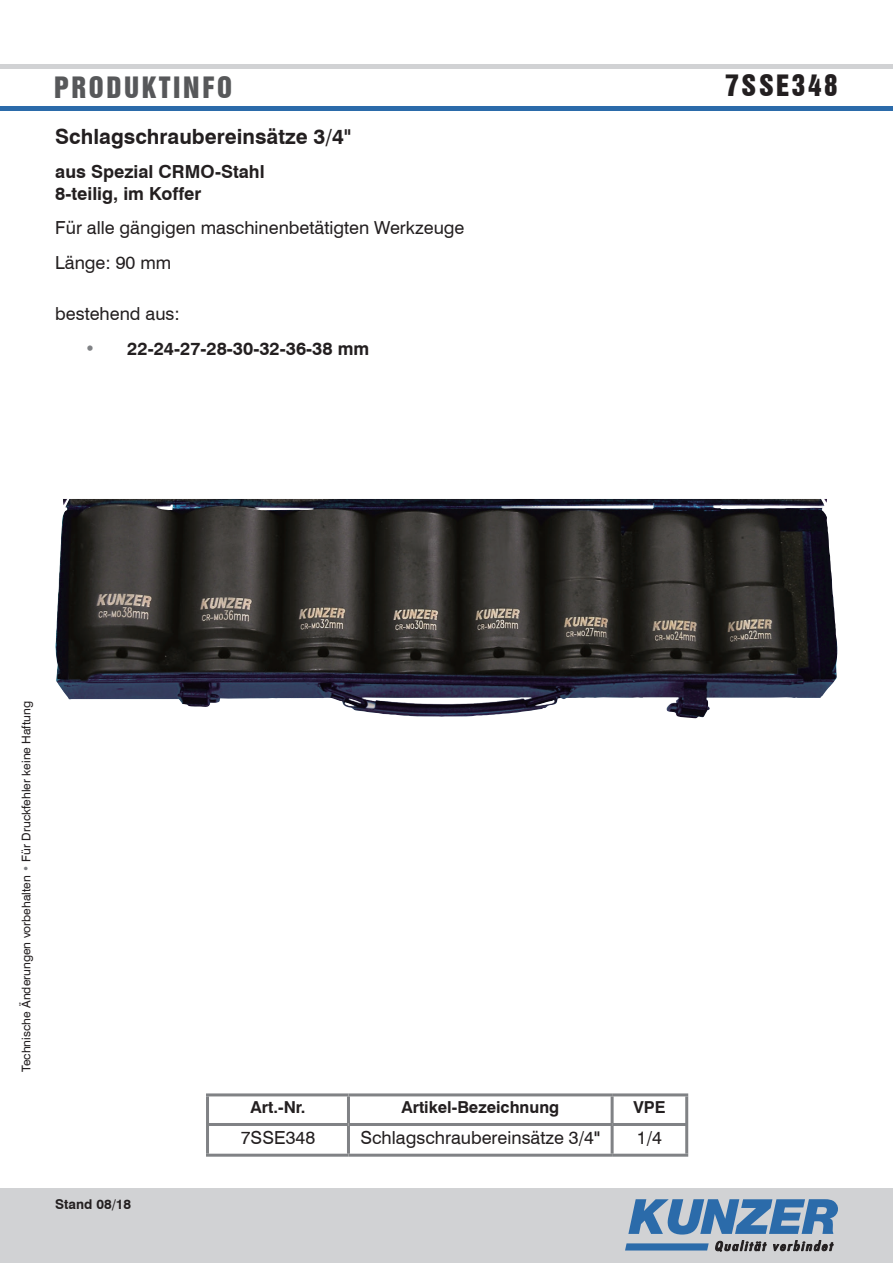
<style>
.page{position:relative;width:893px;height:1263px;background:#fff}
.page>*{position:absolute;margin:0;border:0;box-sizing:border-box;transform-origin:0 0}
.t1{font:27px "Swiss 921 BT Regular A";letter-spacing:.1em;color:#57585a}
.t2{font:27px "Swiss 921 BT Regular A";letter-spacing:.1em;color:#231f20}
.t3{font:700 21px "Swiss 721 BT";color:#231f20}
.t4{font:18px/34.5px "Swiss 721 BT";color:#231f20}
.t5{font:700 18px/21.8px "Swiss 721 BT";color:#231f20}
.t6{font:700 16.5px "Swiss 721 BT";color:#231f20}
.t7{font:700 13.5px "Swiss 721 BT";color:#231f20}
.t8{font:12px "Swiss 721 BT";color:#231f20}
.s1{font-weight:400;color:#808285}
.s2{font-stretch:condensed;color:#808285}
.s3{font-weight:700}
</style>
<div class="page">
<div style="left:0;top:1188px;width:893px;height:75px;background:#d1d2d4"></div>
<svg style="left:628px;top:1199px;width:210px;height:35px"></svg>
<svg style="left:625px;top:1243px;width:84px;height:7px"></svg>
<svg style="left:715px;top:1240px;width:118px;height:11px"></svg>
<hr style="left:0;top:65px;width:893px;height:4px;background:#d1d2d4">
<div style="left:0;top:106px;width:893px;height:5px;background:#2b6baa"></div>
<hr style="left:206px;top:1093px;width:142px;height:3px;background:#808285">
<hr style="left:206px;top:1096px;width:3px;height:27px;background:#808285">
<hr style="left:348px;top:1093px;width:264px;height:3px;background:#808285">
<hr style="left:347px;top:1096px;width:3px;height:27px;background:#808285">
<hr style="left:612px;top:1093px;width:76px;height:3px;background:#808285">
<hr style="left:611px;top:1096px;width:3px;height:27px;background:#808285">
<hr style="left:685px;top:1096px;width:3px;height:27px;background:#808285">
<hr style="left:206px;top:1123px;width:142px;height:3px;background:#808285">
<hr style="left:206px;top:1126px;width:3px;height:28px;background:#808285">
<hr style="left:348px;top:1123px;width:264px;height:3px;background:#808285">
<hr style="left:347px;top:1126px;width:3px;height:28px;background:#808285">
<hr style="left:612px;top:1123px;width:76px;height:3px;background:#808285">
<hr style="left:611px;top:1126px;width:3px;height:28px;background:#808285">
<hr style="left:685px;top:1126px;width:3px;height:28px;background:#808285">
<hr style="left:206px;top:1154px;width:142px;height:3px;background:#808285">
<hr style="left:348px;top:1154px;width:264px;height:3px;background:#808285">
<hr style="left:612px;top:1154px;width:76px;height:3px;background:#808285">
<img style="left:55px;top:499px;width:772px;height:219px">
<h1 class="t1" style="left:54px;top:69px;width:180px">PRODUKTINFO</h1>
<h1 class="t2" style="left:726px;top:67px;width:114px">7SSE348</h1>
<p class="t3" style="left:55px;top:121px;width:297px">Schlagschraubereinsätze 3/4"</p>
<p class="t5" style="left:55px;top:160px;width:211px">aus Spezial CRMO-Stahl<br>8-teilig, im Koffer</p>
<p class="t4" style="left:55px;top:210px;width:411px">Für alle gängigen maschinenbetätigten Werkzeuge<br>Länge: 90 mm</p>
<p class="t4" style="left:55px;top:296px;width:126px">bestehend aus:</p>
<p class="t5" style="left:85px;top:337px;width:286px"><span class="s1">•</span> 22-24-27-28-30-32-36-38 mm</p>
<p class="t8" style="left:18px;top:1071px;width:372px;rotate:-90deg">Technische Änderungen vorbehalten <span class="s2">•</span> Für Druckfehler keine Haftung</p>
<p class="t7" style="left:55px;top:1195px;width:77px">Stand 08/18</p>
<p class="t6" style="left:251px;top:1096px;width:56px">Art.-Nr.</p>
<p class="t6" style="left:401px;top:1096px;width:159px">Artikel-Bezeichnung</p>
<p class="t6" style="left:633px;top:1096px;width:34px">VPE</p>
<p class="t4" style="left:241px;top:1119px;width:76px">7SSE348</p>
<p class="t4" style="left:361px;top:1119px;width:241px">Schlagschraubereinsätze 3/4<span class="s3">"</span></p>
<p class="t4" style="left:637px;top:1119px;width:27px">1/4</p>
</div>
